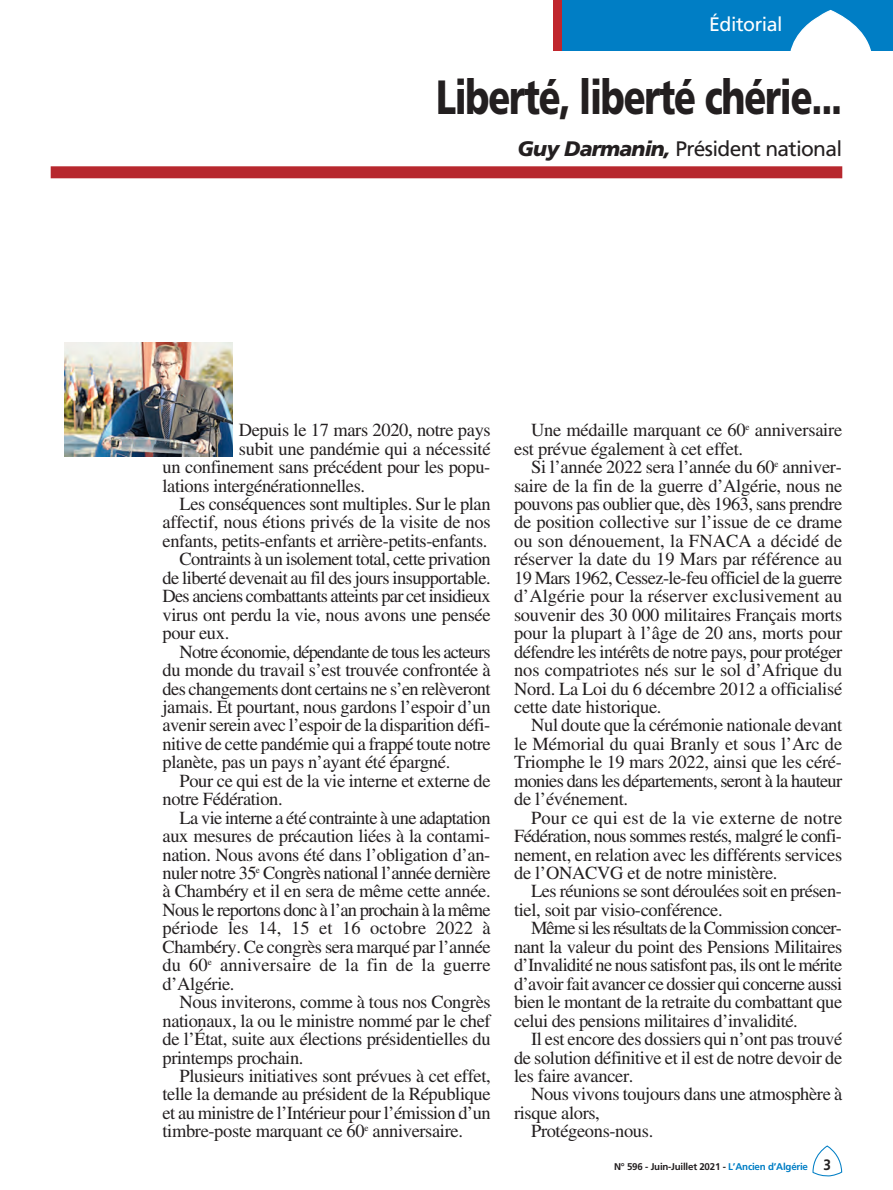
<style>
.page{position:relative;width:893px;height:1190px;background:#fff}
.page>*{position:absolute;margin:0;border:0;box-sizing:border-box;transform-origin:0 0}
.t1{font:900 48px "Frutiger LT Std";letter-spacing:-.035em;color:#231f20;scale:.75 1}
.t2{font:21px "Frutiger LT Std";letter-spacing:-.035em;color:#231f20}
.t3{font:19.5px "Frutiger LT Std";letter-spacing:-.02em;color:#fff}
.t4{font:18.45px/18.5px "Times LT Std";letter-spacing:-.02em;color:#231f20;text-align:justify}
.t5{font:18.45px "Times LT Std";letter-spacing:-.04em;color:#231f20}
.t6{font:18.45px "Times LT Std";letter-spacing:.005em;color:#231f20}
.t7{font:18.45px "Times LT Std";letter-spacing:-.045em;color:#231f20}
.t8{font:700 9.75px "Frutiger LT Std";letter-spacing:-.02em;color:#231f20}
.s1{font-weight:900;font-style:italic}
.s2{color:#007ec5}
.s3{font-size:15px}
</style>
<div class="page">
<svg style="left:812px;top:1145px;width:30px;height:31px"></svg>
<div style="left:552px;top:0;width:340px;height:51px;background:#007ec5"></div>
<svg style="left:790px;top:10px;width:81px;height:41px"></svg>
<div style="left:552px;top:0;width:9px;height:51px;background:#c0262d"></div>
<img style="left:65px;top:342px;width:168px;height:114px">
<div style="left:51px;top:166px;width:791px;height:12px;background:#b7282e"></div>
<p class="t3" style="left:709px;top:13px;width:75px">Éditorial</p>
<h1 class="t1" style="left:436px;top:69px;width:543px">Liberté, liberté chérie...</h1>
<p class="t2" style="left:517px;top:136px;width:326px"><span class="s1">Guy Darmanin,</span> Président national</p>
<p class="t4" style="left:239px;top:423px;width:253px">Depuis le 17 mars 2020, notre pays</p>
<p class="t4" style="left:239px;top:441px;width:253px">subit une pandémie qui a nécessité</p>
<p class="t4" style="left:162px;top:459px;width:329px">un confinement sans précédent pour les popu-</p>
<p class="t4" style="left:162px;top:478px;width:204px">lations intergénérationnelles.</p>
<p class="t4" style="left:179px;top:496px;width:312px">Les conséquences sont multiples. Sur le plan</p>
<p class="t4" style="left:162px;top:515px;width:329px">affectif, nous étions privés de la visite de nos</p>
<p class="t4" style="left:162px;top:533px;width:326px">enfants, petits-enfants et arrière-petits-enfants.</p>
<p class="t4" style="left:179px;top:552px;width:312px">Contraints à un isolement total, cette privation</p>
<p class="t4" style="left:162px;top:570px;width:329px">de liberté devenait au fil des jours insupportable.</p>
<p class="t5" style="left:162px;top:590px;width:329px">Des anciens combattants atteints par cet insidieux</p>
<p class="t4" style="left:162px;top:607px;width:329px">virus ont perdu la vie, nous avons une pensée</p>
<p class="t4" style="left:162px;top:626px;width:68px">pour eux.</p>
<p class="t7" style="left:179px;top:645px;width:312px">Notre économie, dépendante de tous les acteurs</p>
<p class="t4" style="left:162px;top:662px;width:329px">du monde du travail s’est trouvée confrontée à</p>
<p class="t4" style="left:162px;top:681px;width:329px">des changements dont certains ne s’en relèveront</p>
<p class="t4" style="left:162px;top:699px;width:329px">jamais. Et pourtant, nous gardons l’espoir d’un</p>
<p class="t4" style="left:162px;top:718px;width:329px">avenir serein avec l’espoir de la disparition défi-</p>
<p class="t4" style="left:162px;top:736px;width:329px">nitive de cette pandémie qui a frappé toute notre</p>
<p class="t4" style="left:162px;top:755px;width:289px">planète, pas un pays n’ayant été épargné.</p>
<p class="t4" style="left:179px;top:773px;width:312px">Pour ce qui est de la vie interne et externe de</p>
<p class="t4" style="left:162px;top:792px;width:122px">notre Fédération.</p>
<p class="t4" style="left:179px;top:810px;width:312px">La vie interne a été contrainte à une adaptation</p>
<p class="t4" style="left:162px;top:828px;width:329px">aux mesures de précaution liées à la contami-</p>
<p class="t4" style="left:162px;top:847px;width:329px">nation. Nous avons été dans l’obligation d’an-</p>
<p class="t4" style="left:162px;top:865px;width:329px">nuler notre 35<sup>e</sup> Congrès national l’année dernière</p>
<p class="t4" style="left:162px;top:884px;width:329px">à Chambéry et il en sera de même cette année.</p>
<p class="t5" style="left:162px;top:903px;width:329px">Nous le reportons donc à l’an prochain à la même</p>
<p class="t6" style="left:162px;top:922px;width:329px">période les 14, 15 et 16 octobre 2022 à</p>
<p class="t4" style="left:162px;top:939px;width:329px">Chambéry. Ce congrès sera marqué par l’année</p>
<p class="t6" style="left:162px;top:959px;width:329px">du 60<sup>e</sup> anniversaire de la fin de la guerre</p>
<p class="t4" style="left:162px;top:976px;width:73px">d’Algérie.</p>
<p class="t4" style="left:179px;top:995px;width:312px">Nous inviterons, comme à tous nos Congrès</p>
<p class="t4" style="left:162px;top:1013px;width:329px">nationaux, la ou le ministre nommé par le chef</p>
<p class="t4" style="left:162px;top:1031px;width:329px">de l’État, suite aux élections présidentielles du</p>
<p class="t4" style="left:162px;top:1050px;width:142px">printemps prochain.</p>
<p class="t4" style="left:179px;top:1068px;width:312px">Plusieurs initiatives sont prévues à cet effet,</p>
<p class="t4" style="left:162px;top:1087px;width:329px">telle la demande au président de la République</p>
<p class="t4" style="left:162px;top:1105px;width:329px">et au ministre de l’Intérieur pour l’émission d’un</p>
<p class="t4" style="left:162px;top:1124px;width:302px">timbre-poste marquant ce 60<sup>e</sup> anniversaire.</p>
<p class="t4" style="left:514px;top:423px;width:329px;text-indent:17px">Une médaille marquant ce 60<sup>e</sup> anniversaire est prévue également à cet effet.</p>
<p class="t4" style="left:514px;top:459px;width:329px;text-indent:17px">Si l’année 2022 sera l’année du 60<sup>e</sup> anniver&shy;saire de la fin de la guerre d’Algérie, nous ne pouvons pas oublier que, dès 1963, sans prendre de position collective sur l’issue de ce drame ou son dénouement, la FNACA a décidé de réserver la date du 19 Mars par référence au 19 Mars 1962, Cessez-le-feu officiel de la guerre d’Algérie pour la réserver exclusivement au souvenir des 30 000 militaires Français morts pour la plupart à l’âge de 20 ans, morts pour défendre les intérêts de notre pays, pour protéger nos compatriotes nés sur le sol d’Afrique du Nord. La Loi du 6 décembre 2012 a officialisé cette date historique.</p>
<p class="t4" style="left:514px;top:718px;width:329px;text-indent:17px">Nul doute que la cérémonie nationale devant le Mémorial du quai Branly et sous l’Arc de Triomphe le 19 mars 2022, ainsi que les céré&shy;monies dans les départements, seront à la hauteur de l’événement.</p>
<p class="t4" style="left:514px;top:810px;width:329px;text-indent:17px">Pour ce qui est de la vie externe de notre Fédération, nous sommes restés, malgré le confi&shy;nement, en relation avec les différents services de l’ONACVG et de notre ministère.</p>
<p class="t4" style="left:514px;top:884px;width:329px;text-indent:17px">Les réunions se sont déroulées soit en présen&shy;tiel, soit par visio-conférence.</p>
<p class="t4" style="left:514px;top:921px;width:329px;text-indent:17px">Même si les résultats de la Commission concer&shy;nant la valeur du point des Pensions Militaires d’Invalidité ne nous satisfont pas, ils ont le mérite d’avoir fait avancer ce dossier qui concerne aussi bien le montant de la retraite du combattant que celui des pensions militaires d’invalidité.</p>
<p class="t4" style="left:514px;top:1031px;width:329px;text-indent:17px">Il est encore des dossiers qui n’ont pas trouvé de solution définitive et il est de notre devoir de les faire avancer.</p>
<p class="t4" style="left:531px;top:1087px;width:312px">Nous vivons toujours dans une atmosphère à</p>
<p class="t4" style="left:514px;top:1105px;width:87px">risque alors,</p>
<p class="t4" style="left:531px;top:1124px;width:124px">Protégeons-nous.</p>
<p class="t8" style="left:613px;top:1162px;width:218px">N° 596 - Juin-Juillet 2021 - <span class="s2">L’Ancien d’Algérie</span> <span class="s3">3</span></p>
</div>
